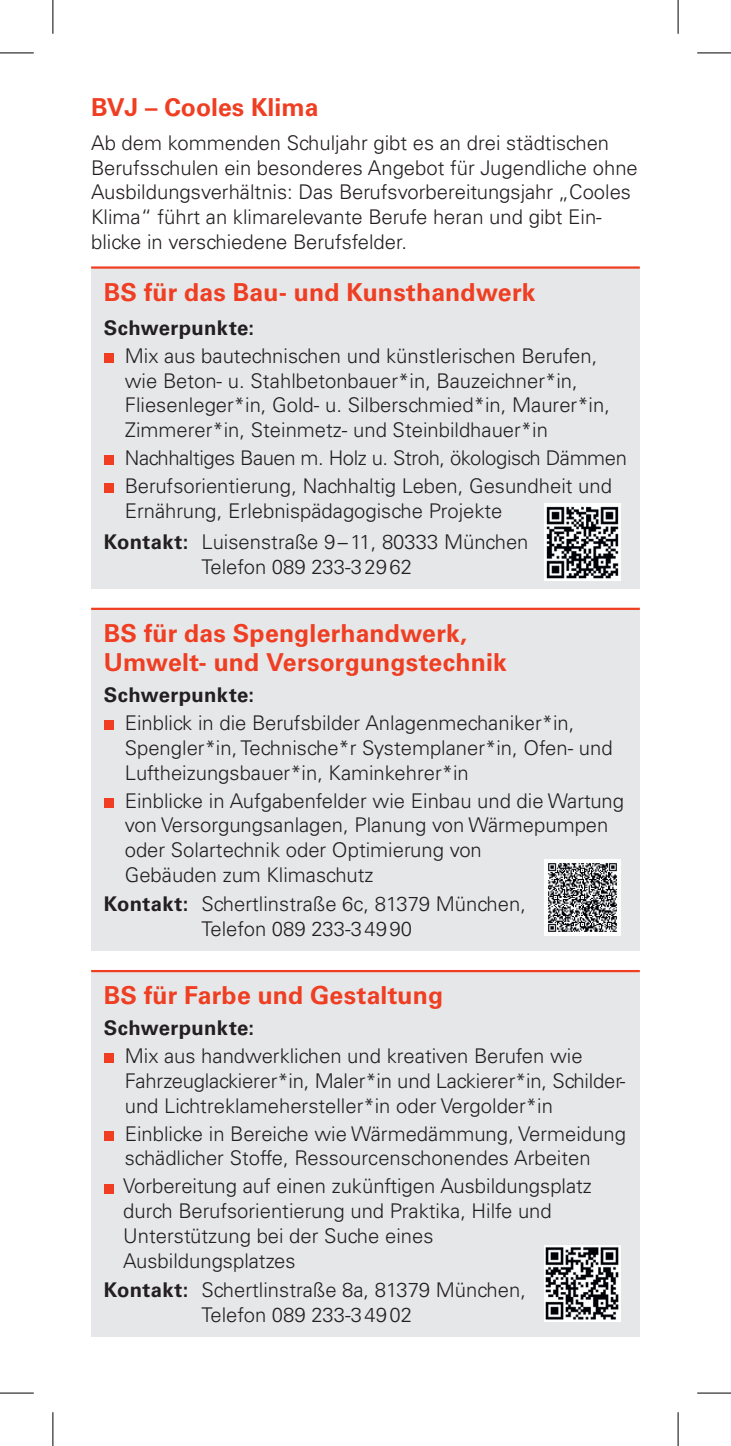
<style>
.page{position:relative;width:731px;height:1446px;background:#fff}
.page>*{position:absolute;margin:0;border:0;box-sizing:border-box;transform-origin:0 0}
.t1{font:700 24.75px/29.2px "Univers LT Std";letter-spacing:.005em;color:#ef3e22}
.t2{font:300 20.25px/24.8px "Univers LT Std";color:#231f20}
.t3{font:300 20.25px/27.9px "Univers LT Std";letter-spacing:-.02em;color:#231f20}
.t4{font:700 20.25px "Univers LT Std";letter-spacing:.015em;color:#231f20}
.s1{font-weight:700}
</style>
<div class="page">
<div style="left:91px;top:267px;width:549px;height:56px;background:#e6e7e9"></div>
<hr style="left:91px;top:266px;width:549px;height:3px;background:#ef3e22">
<div style="left:91px;top:304px;width:549px;height:46px;background:#e6e7e9"></div>
<div style="left:91px;top:332px;width:549px;height:120px;background:#e6e7e9"></div>
<div style="left:91px;top:434px;width:549px;height:46px;background:#e6e7e9"></div>
<div style="left:91px;top:462px;width:549px;height:71px;background:#e6e7e9"></div>
<div style="left:91px;top:518px;width:549px;height:71px;background:#e6e7e9"></div>
<div style="left:91px;top:608px;width:549px;height:86px;background:#e6e7e9"></div>
<hr style="left:91px;top:607px;width:549px;height:3px;background:#ef3e22">
<div style="left:91px;top:671px;width:549px;height:46px;background:#e6e7e9"></div>
<div style="left:91px;top:699px;width:549px;height:95px;background:#e6e7e9"></div>
<div style="left:91px;top:777px;width:549px;height:120px;background:#e6e7e9"></div>
<div style="left:91px;top:880px;width:549px;height:71px;background:#e6e7e9"></div>
<div style="left:91px;top:970px;width:549px;height:56px;background:#e6e7e9"></div>
<hr style="left:91px;top:969px;width:549px;height:3px;background:#ef3e22">
<div style="left:91px;top:1004px;width:549px;height:46px;background:#e6e7e9"></div>
<div style="left:91px;top:1032px;width:549px;height:95px;background:#e6e7e9"></div>
<div style="left:91px;top:1109px;width:549px;height:71px;background:#e6e7e9"></div>
<div style="left:91px;top:1162px;width:549px;height:120px;background:#e6e7e9"></div>
<div style="left:91px;top:1266px;width:549px;height:70px;background:#e6e7e9"></div>
<div style="left:104px;top:353px;width:9px;height:10px;background:#ef3e22"></div>
<div style="left:104px;top:455px;width:9px;height:10px;background:#ef3e22"></div>
<div style="left:104px;top:483px;width:9px;height:10px;background:#ef3e22"></div>
<img style="left:544px;top:504px;width:77px;height:76px">
<div style="left:104px;top:720px;width:9px;height:10px;background:#ef3e22"></div>
<div style="left:104px;top:798px;width:9px;height:9px;background:#ef3e22"></div>
<div style="left:544px;top:859px;width:77px;height:76px;background:#fff"></div>
<img style="left:548px;top:863px;width:69px;height:69px">
<div style="left:104px;top:1053px;width:9px;height:10px;background:#ef3e22"></div>
<div style="left:104px;top:1130px;width:9px;height:10px;background:#ef3e22"></div>
<div style="left:104px;top:1183px;width:9px;height:10px;background:#ef3e22"></div>
<img style="left:544px;top:1245px;width:77px;height:76px">
<hr style="left:0;top:53px;width:34px;height:1px;background:#000">
<hr style="left:697px;top:53px;width:34px;height:1px;background:#000">
<hr style="left:0;top:1392px;width:34px;height:1px;background:#000">
<hr style="left:697px;top:1392px;width:34px;height:1px;background:#000">
<hr style="left:53px;top:0;width:1px;height:34px;background:#000">
<hr style="left:53px;top:1411px;width:1px;height:34px;background:#000">
<hr style="left:678px;top:0;width:1px;height:34px;background:#000">
<hr style="left:678px;top:1411px;width:1px;height:34px;background:#000">
<p class="t1" style="left:91px;top:92px;width:229px">BVJ – Cooles Klima</p>
<p class="t2" style="left:91px;top:130px;width:548px">Ab dem kommenden Schuljahr gibt es an drei städtischen Berufsschulen ein besonderes Angebot für Jugendliche ohne Ausbildungsverhältnis: Das Berufsvorbereitungsjahr „Cooles Klima“ führt an klimarelevante Berufe heran und gibt Ein&shy;blicke in verschiedene Berufsfelder.</p>
<p class="t1" style="left:104px;top:277px;width:433px">BS für das Bau- und Kunsthandwerk</p>
<p class="t4" style="left:104px;top:316px;width:152px">Schwerpunkte:</p>
<p class="t2" style="left:125px;top:343px;width:487px">Mix aus bautechnischen und künstlerischen Berufen, wie Beton- u. Stahlbetonbauer*in, Bauzeichner*in, Fliesenleger*in, Gold- u. Silberschmied*in, Maurer*in, Zimmerer*in, Steinmetz- und Steinbildhauer*in</p>
<p class="t3" style="left:125px;top:444px;width:504px">Nachhaltiges Bauen m. Holz u. Stroh, ökologisch Dämmen<br>Berufsorientierung, Nachhaltig Leben, Gesundheit und</p>
<p class="t2" style="left:104px;top:495px;width:426px;line-height:31.1px;text-align:center">Ernährung, Erlebnispädagogische Projekte<br><span class="s1">Kontakt:</span> Luisenstraße 9–11, 80333 München</p>
<p class="t2" style="left:201px;top:554px;width:212px">Telefon 089 233-32962</p>
<p class="t1" style="left:104px;top:618px;width:404px">BS für das Spenglerhandwerk,<br>Umwelt- und Versorgungstechnik</p>
<p class="t4" style="left:104px;top:683px;width:152px">Schwerpunkte:</p>
<p class="t2" style="left:125px;top:710px;width:489px">Einblick in die Berufsbilder Anlagenmechaniker*in,<br>Spengler*in, Technische*r Systemplaner*in, Ofen- und<br>Luftheizungsbauer*in, Kaminkehrer*in</p>
<p class="t2" style="left:125px;top:788px;width:501px">Einblicke in Aufgabenfelder wie Einbau und die Wartung von Versorgungsanlagen, Planung von Wärmepumpen oder Solartechnik oder Optimierung von<br>Gebäuden zum Klimaschutz</p>
<p class="t2" style="left:201px;top:891px;width:326px;text-indent:-98px"><span class="s1">Kontakt:</span> Schertlinstraße 6c, 81379 München,<br>Telefon 089 233-34990</p>
<p class="t1" style="left:104px;top:980px;width:341px">BS für Farbe und Gestaltung</p>
<p class="t4" style="left:104px;top:1016px;width:152px">Schwerpunkte:</p>
<p class="t2" style="left:125px;top:1043px;width:502px">Mix aus handwerklichen und kreativen Berufen wie<br>Fahrzeuglackierer*in, Maler*in und Lackierer*in, Schilder&shy;und Lichtreklamehersteller*in oder Vergolder*in</p>
<p class="t2" style="left:125px;top:1120px;width:503px">Einblicke in Bereiche wie Wärmedämmung, Vermeidung schädlicher Stoffe, Ressourcenschonendes Arbeiten</p>
<p class="t2" style="left:123px;top:1173px;width:470px">Vorbereitung auf einen zukünftigen Ausbildungsplatz durch Berufsorientierung und Praktika, Hilfe und Unterstützung bei der Suche eines Ausbildungsplatzes</p>
<p class="t2" style="left:201px;top:1277px;width:326px;text-indent:-98px"><span class="s1">Kontakt:</span> Schertlinstraße 8a, 81379 München,<br>Telefon 089 233-34902</p>
</div>
